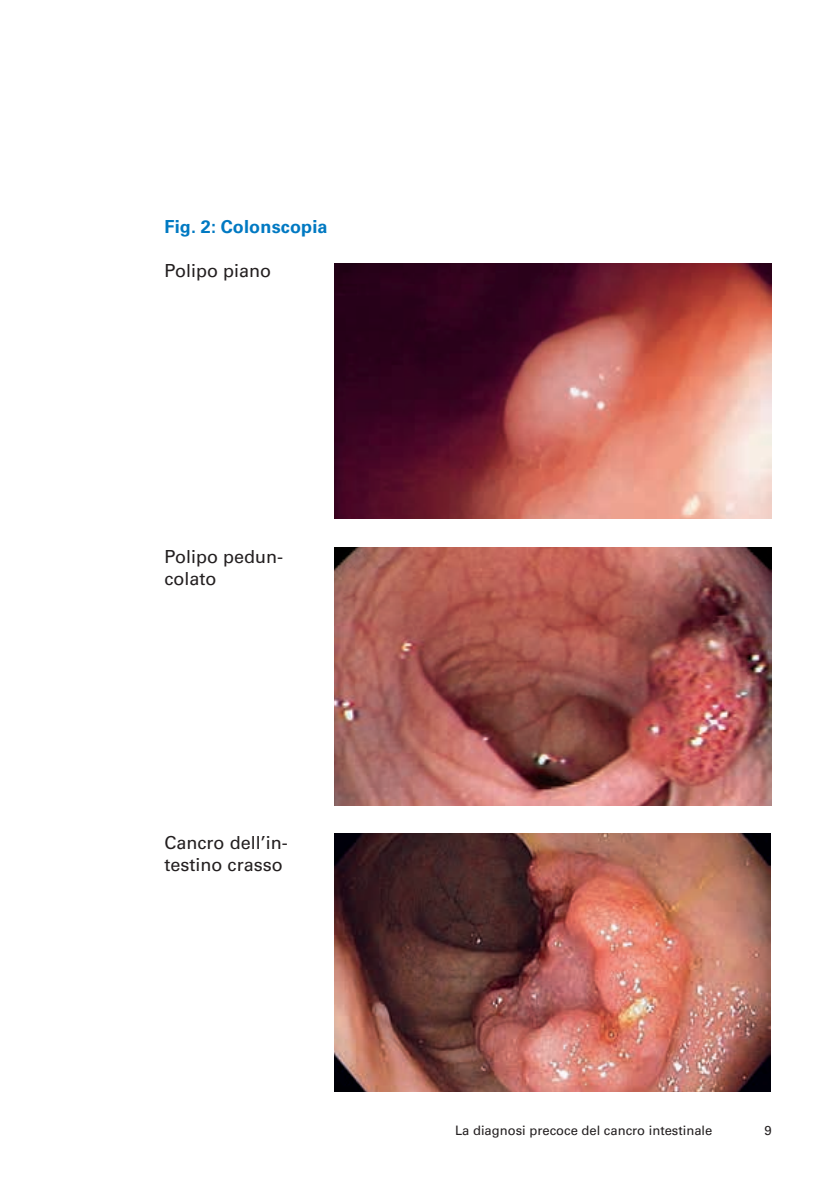
<style>
.page{position:relative;width:840px;height:1191px;background:#fff}
.page>*{position:absolute;margin:0;border:0;box-sizing:border-box;transform-origin:0 0}
.t1{font:18px/22px "Univers LT Std";color:#231f20}
.t2{font:700 18px "Univers LT Std";letter-spacing:.01em;color:#0079c2}
.t3{font:13px "Univers LT Std";color:#231f20}
</style>
<div class="page">
<img style="left:334px;top:263px;width:437px;height:256px">
<img style="left:334px;top:547px;width:437px;height:258px">
<img style="left:334px;top:833px;width:436px;height:258px">
<p class="t2" style="left:164px;top:216px;width:164px">Fig. 2: Colonscopia</p>
<p class="t1" style="left:164px;top:259px;width:108px">Polipo piano</p>
<p class="t1" style="left:164px;top:545px;width:120px">Polipo pedun&shy;colato</p>
<p class="t1" style="left:164px;top:832px;width:125px">Cancro dell’in&shy;testino crasso</p>
<p class="t3" style="left:454px;top:1123px;width:259px">La diagnosi precoce del cancro intestinale</p>
<p class="t3" style="left:764px;top:1122px;width:9px">9</p>
</div>
